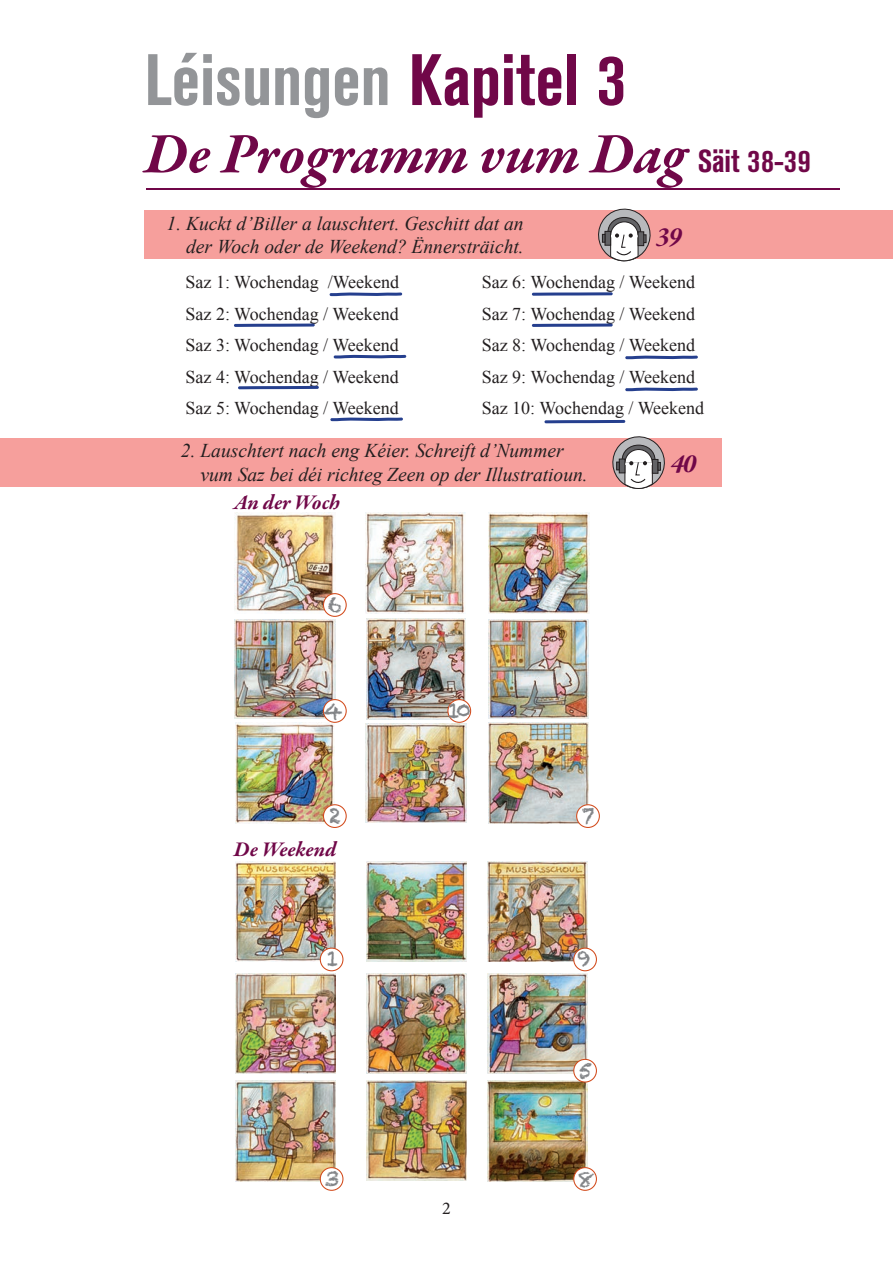
<style>
.page{position:relative;width:893px;height:1263px;background:#fff}
.page>*{position:absolute;margin:0;border:0;box-sizing:border-box;transform-origin:0 0}
.t1{font:700 condensed 72px "Akzidenz Grotesk BE";color:#939598}
.t2{font:italic 700 58.5px "Garamond Premr Pro";letter-spacing:-.005em;color:#700748}
.t3{font:italic 700 27px "Garamond Premr Pro";color:#700748}
.t4{font:italic 700 21.45px "Garamond Premr Pro";letter-spacing:-.01em;color:#700748}
.t5{font:21.3px "Chalkduster";color:#828487}
.t6{font:italic 700 21.3px "Garamond Premr Pro";letter-spacing:-.01em;color:#700748}
.t7{font:italic 19.5px/23.4px "Times New Roman";color:#231f20;text-align:right}
.t8{font:18px/31.5px "Times New Roman";color:#231f20;text-align:justify}
.t9{font:18px "Minion Pro";color:#231f20}
.s1{color:#700748}
.s2{font-family:"Akzidenz Grotesk BE";font-style:normal;font-stretch:condensed;font-size:31.5px}
</style>
<div class="page">
<hr style="left:146px;top:189px;width:693px;height:1px;background:#700748">
<div style="left:145px;top:211px;width:748px;height:48px;background:#f69f9c"></div>
<svg style="left:598px;top:208px;width:53px;height:53px"></svg>
<svg style="left:330px;top:292px;width:72px;height:4px"></svg>
<svg style="left:234px;top:323px;width:81px;height:4px"></svg>
<svg style="left:334px;top:355px;width:72px;height:4px"></svg>
<svg style="left:238px;top:386px;width:81px;height:3px"></svg>
<svg style="left:330px;top:417px;width:73px;height:4px"></svg>
<svg style="left:532px;top:292px;width:81px;height:4px"></svg>
<svg style="left:532px;top:323px;width:81px;height:4px"></svg>
<svg style="left:544px;top:420px;width:81px;height:3px"></svg>
<svg style="left:625px;top:356px;width:73px;height:3px"></svg>
<svg style="left:625px;top:387px;width:73px;height:4px"></svg>
<img style="left:367px;top:618px;width:98px;height:101px">
<svg style="left:447px;top:699px;width:24px;height:24px"></svg>
<img style="left:234px;top:513px;width:100px;height:99px">
<img style="left:366px;top:513px;width:99px;height:100px">
<img style="left:488px;top:513px;width:102px;height:100px">
<img style="left:234px;top:619px;width:101px;height:99px">
<img style="left:488px;top:619px;width:101px;height:99px">
<img style="left:235px;top:722px;width:99px;height:101px">
<img style="left:489px;top:722px;width:99px;height:101px">
<img style="left:365px;top:723px;width:101px;height:99px">
<svg style="left:323px;top:593px;width:24px;height:24px"></svg>
<svg style="left:323px;top:699px;width:24px;height:24px"></svg>
<svg style="left:323px;top:804px;width:24px;height:24px"></svg>
<svg style="left:576px;top:804px;width:24px;height:24px"></svg>
<img style="left:235px;top:861px;width:101px;height:101px">
<img style="left:366px;top:861px;width:101px;height:101px">
<img style="left:487px;top:861px;width:101px;height:100px">
<img style="left:235px;top:973px;width:101px;height:101px">
<img style="left:366px;top:973px;width:101px;height:101px">
<img style="left:487px;top:973px;width:101px;height:100px">
<img style="left:235px;top:1081px;width:101px;height:100px">
<img style="left:367px;top:1081px;width:100px;height:100px">
<img style="left:487px;top:1081px;width:101px;height:100px">
<svg style="left:320px;top:947px;width:23px;height:24px"></svg>
<svg style="left:573px;top:947px;width:24px;height:24px"></svg>
<svg style="left:573px;top:1059px;width:24px;height:23px"></svg>
<svg style="left:320px;top:1167px;width:23px;height:24px"></svg>
<svg style="left:573px;top:1167px;width:24px;height:24px"></svg>
<div style="left:0;top:438px;width:722px;height:49px;background:#f69f9c"></div>
<svg style="left:612px;top:436px;width:53px;height:53px"></svg>
<h1 class="t1" style="left:145px;top:39px;width:482px">Léisungen <span class="s1">Kapitel 3</span></h1>
<h2 class="t2" style="left:145px;top:118px;width:667px">De Programm vum Dag <span class="s2">Säit 38-39</span></h2>
<p class="t7" style="left:167px;top:211px;width:359px">1. Kuckt d’Biller a lauschtert. Geschitt dat an der Woch oder de Weekend? Ënnersträicht.</p>
<h3 class="t3" style="left:656px;top:220px;width:27px">39</h3>
<p class="t8" style="left:186px;top:266px;width:215px">Saz 1: Wochendag /Weekend Saz 2: Wochendag / Weekend Saz 3: Wochendag / Weekend Saz 4: Wochendag / Weekend Saz 5: Wochendag / Weekend</p>
<p class="t8" style="left:482px;top:266px;width:224px;text-align:left">Saz 6: Wochendag / Weekend<br>Saz 7: Wochendag / Weekend<br>Saz 8: Wochendag / Weekend<br>Saz 9: Wochendag / Weekend<br>Saz 10: Wochendag / Weekend</p>
<p class="t7" style="left:200px;top:438px;width:389px;text-align:left;text-indent:-20px">2. Lauschtert nach eng Kéier. Schreift d’Nummer vum Saz bei déi richteg Zeen op der Illustratioun.</p>
<p class="t4" style="left:234px;top:489px;width:108px">An der Woch</p>
<p class="t5" style="left:327px;top:592px;width:16px">6</p>
<p class="t5" style="left:323px;top:698px;width:21px">4</p>
<p class="t5" style="left:447px;top:698px;width:25px">10</p>
<p class="t5" style="left:329px;top:803px;width:13px">2</p>
<p class="t5" style="left:582px;top:803px;width:14px">7</p>
<p class="t6" style="left:234px;top:836px;width:104px">De Weekend</p>
<p class="t5" style="left:326px;top:946px;width:14px">1</p>
<p class="t5" style="left:578px;top:946px;width:14px">9</p>
<p class="t5" style="left:578px;top:1058px;width:15px">5</p>
<p class="t5" style="left:325px;top:1166px;width:16px">3</p>
<p class="t5" style="left:578px;top:1167px;width:19px">8</p>
<p class="t9" style="left:442px;top:1196px;width:10px">2</p>
<h3 class="t3" style="left:670px;top:447px;width:27px">40</h3>
</div>
